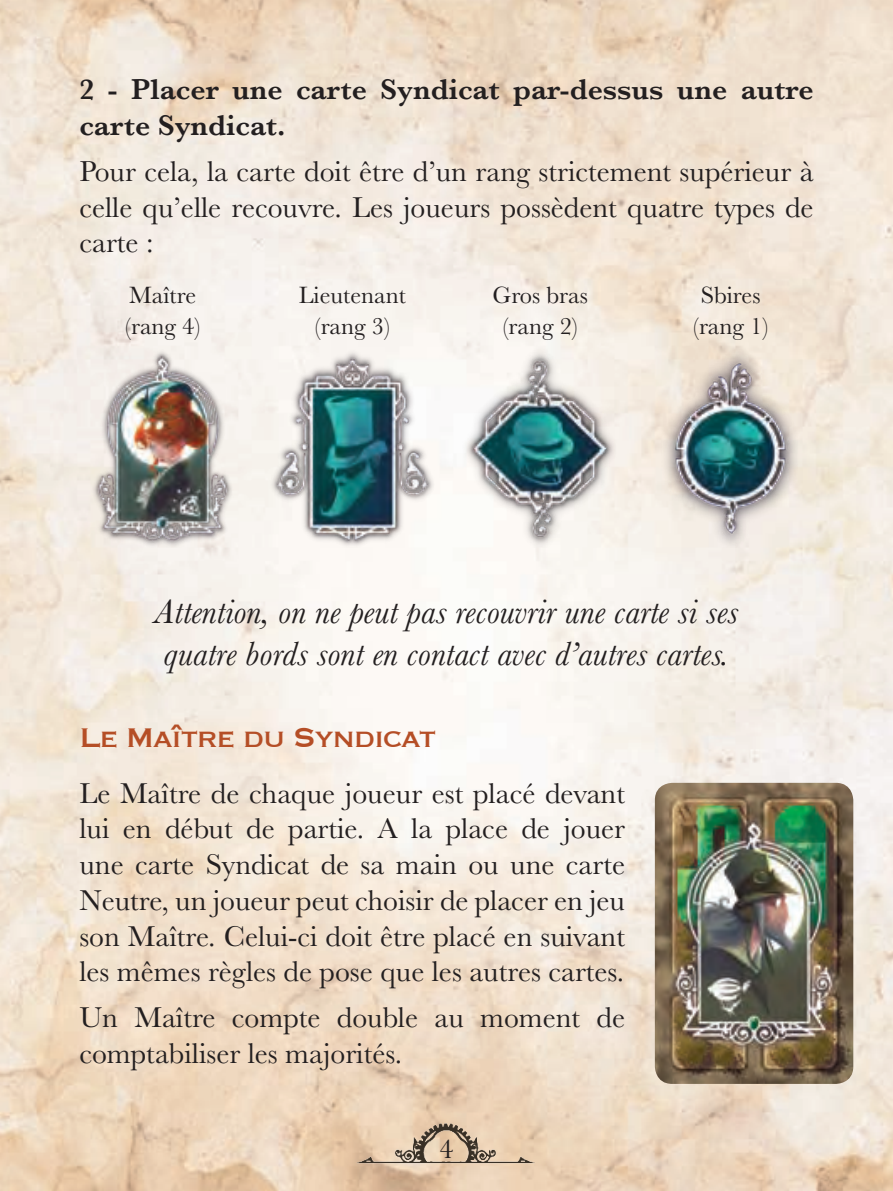
<style>
.page{position:relative;width:893px;height:1191px;background:#fff}
.page>*{position:absolute;margin:0;border:0;box-sizing:border-box;transform-origin:0 0}
.t1{font:italic 35px/42px "Baskerville";color:#231f20}
.t2{font:35px "Copperplate";letter-spacing:-.05em;color:#b54e26}
.t3{font:29.75px/35.7px "Baskerville";color:#231f20;text-align:justify}
.t4{font:600 29.75px/35.7px "Baskerville";color:#231f20}
.t5{font:28px "Baskerville";color:#231f20}
.t6{font:24.5px/30.8px "Baskerville";color:#231f20;text-align:center}
</style>
<div class="page">
<img style="left:355px;top:1121px;width:183px;height:46px">
<img style="left:655px;top:783px;width:198px;height:301px">
<img style="left:463px;top:349px;width:155px;height:199px">
<img style="left:662px;top:349px;width:137px;height:199px">
<img style="left:269px;top:349px;width:166px;height:199px">
<img style="left:92px;top:349px;width:141px;height:199px">
<p class="t4" style="left:79px;top:72px;width:736px">2 - Placer une carte Syndicat par-dessus une autre carte Syndicat.</p>
<p class="t3" style="left:79px;top:154px;width:736px">Pour cela, la carte doit être d’un rang strictement supérieur à celle qu’elle recouvre. Les joueurs possèdent quatre types de carte :</p>
<p class="t6" style="left:125px;top:280px;width:77px;text-align:left">Maître (rang 4)</p>
<p class="t6" style="left:299px;top:280px;width:108px">Lieutenant (rang 3)</p>
<p class="t6" style="left:493px;top:280px;width:97px">Gros bras (rang 2)</p>
<p class="t6" style="left:693px;top:280px;width:77px">Sbires (rang 1)</p>
<p class="t1" style="left:155px;top:591px;width:585px">Attention, on ne peut pas recouvrir une carte si ses quatre bords sont en contact avec d’autres cartes.</p>
<p class="t2" style="left:79px;top:715px;width:358px">Le Maître du Syndicat</p>
<p class="t3" style="left:79px;top:775px;width:547px">Le Maître de chaque joueur est placé devant lui en début de partie. A la place de jouer une carte Syndicat de sa main ou une carte Neutre, un joueur peut choisir de placer en jeu son Maître. Celui-ci doit être placé en suivant les mêmes règles de pose que les autres cartes.</p>
<p class="t3" style="left:79px;top:999px;width:547px">Un Maître compte double au moment de comptabiliser les majorités.</p>
<p class="t5" style="left:439px;top:1130px;width:15px">4</p>
</div>
